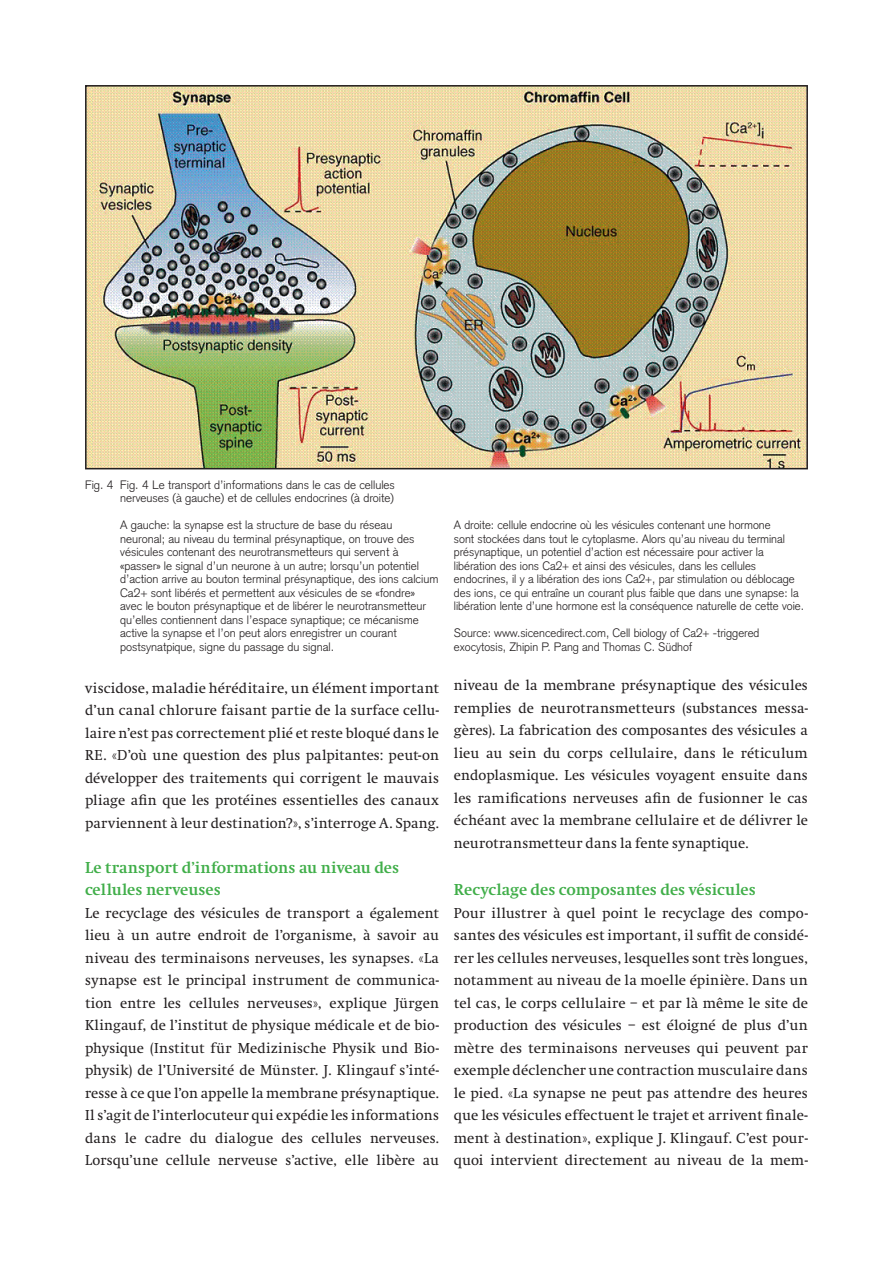
<style>
.page{position:relative;width:893px;height:1263px;background:#fff}
.page>*{position:absolute;margin:0;border:0;box-sizing:border-box;transform-origin:0 0}
.t1{font:700 16.5px/22.5px "Swift";letter-spacing:.005em;color:#40ae49}
.t2{font:15px/22.5px "Swift";letter-spacing:.005em;color:#231f20;text-align:justify}
.t3{font:300 12px/13.5px "Akzidenz Grotesk";color:#231f20}
</style>
<div class="page">
<img style="left:85px;top:85px;width:723px;height:384px">
<p class="t3" style="left:85px;top:478px;width:311px;text-align:right">Fig. 4 Fig. 4 Le transport d’informations dans le cas de cellules nerveuses (à gauche) et de cellules endocrines (à droite)</p>
<p class="t3" style="left:120px;top:518px;width:320px">A gauche: la synapse est la structure de base du réseau neuronal; au niveau du terminal présynaptique, on trouve des vésicules contenant des neurotransmetteurs qui servent à «passer» le signal d’un neurone à un autre; lorsqu’un potentiel d’action arrive au bouton terminal présynaptique, des ions calcium Ca2+ sont libérés et permettent aux vésicules de se «fondre» avec le bouton présynaptique et de libérer le neurotransmetteur qu’elles contiennent dans l’espace synaptique; ce mécanisme active la synapse et l’on peut alors enregistrer un courant postsynatpique, signe du passage du signal.</p>
<p class="t3" style="left:454px;top:518px;width:352px">A droite: cellule endocrine où les vésicules contenant une hormone<br>sont stockées dans tout le cytoplasme. Alors qu’au niveau du terminal présynaptique, un potentiel d’action est nécessaire pour activer la libération des ions Ca2+ et ainsi des vésicules, dans les cellules endocrines, il y a libération des ions Ca2+, par stimulation ou déblocage des ions, ce qui entraîne un courant plus faible que dans une synapse: la libération lente d’une hormone est la conséquence naturelle de cette voie.</p>
<p class="t3" style="left:454px;top:626px;width:307px">Source: www.sicencedirect.com, Cell biology of Ca2+ -triggered exocytosis, Zhipin P. Pang and Thomas C. Südhof</p>
<p class="t2" style="left:85px;top:677px;width:355px">viscidose, maladie héréditaire, un élément important d’un canal chlorure faisant partie de la surface cellu&shy;laire n’est pas correctement plié et reste bloqué dans le RE. «D’où une question des plus palpitantes: peut-on développer des traitements qui corrigent le mauvais pliage afin que les protéines essentielles des canaux parviennent à leur destination?», s’interroge A. Spang.</p>
<p class="t1" style="left:85px;top:856px;width:316px">Le transport d’informations au niveau des cellules nerveuses</p>
<p class="t2" style="left:85px;top:902px;width:355px">Le recyclage des vésicules de transport a également lieu à un autre endroit de l’organisme, à savoir au niveau des terminaisons nerveuses, les synapses. «La synapse est le principal instrument de communica&shy;tion entre les cellules nerveuses», explique Jürgen Klingauf, de l’institut de physique médicale et de bio&shy;physique (Institut für Medizinische Physik und Bio&shy;physik) de l’Université de Münster. J. Klingauf s’inté&shy;resse à ce que l’on appelle la membrane présynaptique.<br>Il s’agit de l’interlocuteur qui expédie les informations dans le cadre du dialogue des cellules nerveuses.<br>Lorsqu’une cellule nerveuse s’active, elle libère au</p>
<p class="t2" style="left:454px;top:674px;width:355px">niveau de la membrane présynaptique des vésicules remplies de neurotransmetteurs (substances messa&shy;gères). La fabrication des composantes des vésicules a lieu au sein du corps cellulaire, dans le réticulum endoplasmique. Les vésicules voyagent ensuite dans les ramifications nerveuses afin de fusionner le cas échéant avec la membrane cellulaire et de délivrer le neurotransmetteur dans la fente synaptique.</p>
<p class="t1" style="left:454px;top:879px;width:303px">Recyclage des composantes des vésicules</p>
<p class="t2" style="left:454px;top:902px;width:355px">Pour illustrer à quel point le recyclage des compo&shy;santes des vésicules est important, il suffit de considé&shy;rer les cellules nerveuses, lesquelles sont très longues, notamment au niveau de la moelle épinière. Dans un tel cas, le corps cellulaire – et par là même le site de production des vésicules – est éloigné de plus d’un mètre des terminaisons nerveuses qui peuvent par exemple déclencher une contraction musculaire dans le pied. «La synapse ne peut pas attendre des heures que les vésicules effectuent le trajet et arrivent finale&shy;ment à destination», explique J. Klingauf. C’est pour&shy;quoi intervient directement au niveau de la mem-</p>
</div>
